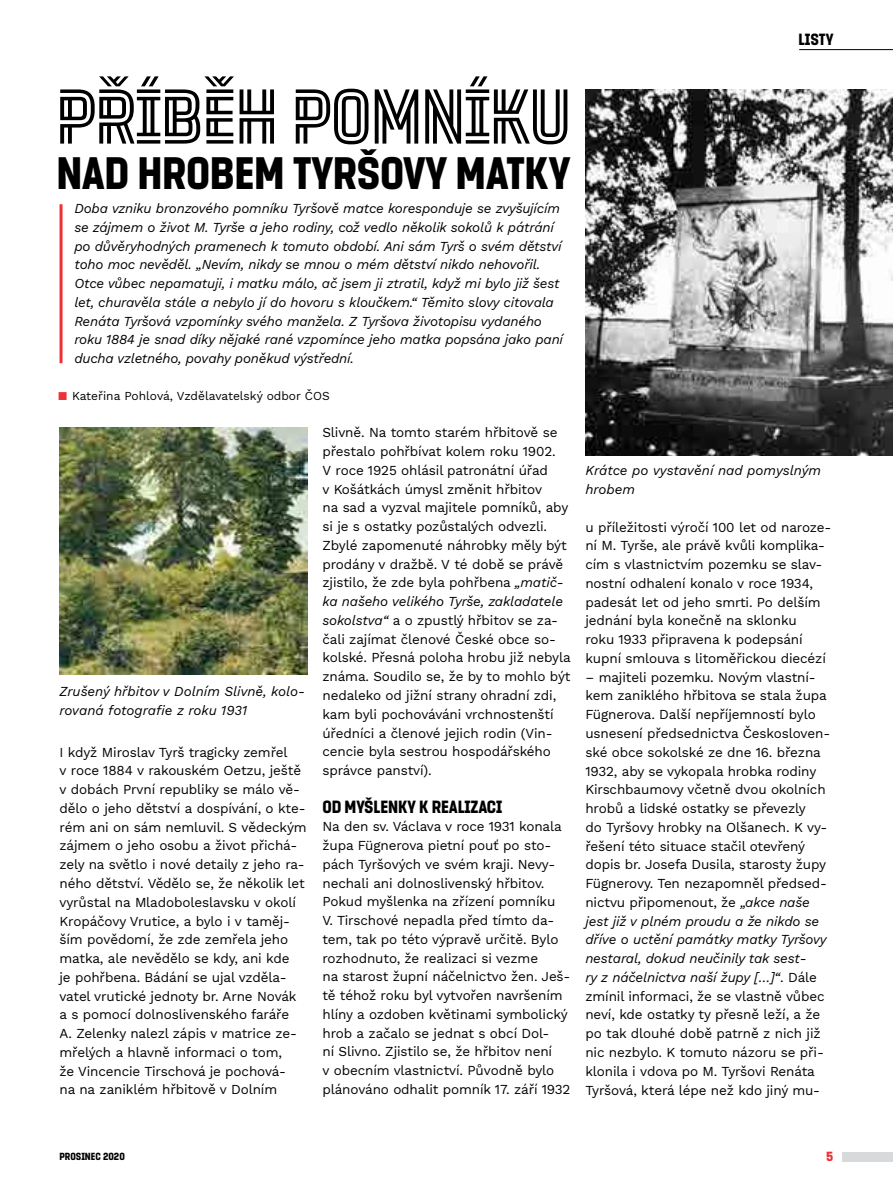
<style>
.page{position:relative;width:893px;height:1187px;background:#fff}
.page>*{position:absolute;margin:0;border:0;box-sizing:border-box;transform-origin:0 0}
.t1{font:77.7px "Sokol Fugner";letter-spacing:-.01em;color:#000}
.t2{font:46.2px "Sokol Tyrs";letter-spacing:-.01em;color:#000}
.t3{font:18px "Sokol Tyrs";letter-spacing:-.01em;color:#000}
.t4{font:16.5px "Sokol Tyrs";color:#000}
.t5{font:13.5px/18.8px "Work Sans";letter-spacing:-.01em;color:#000}
.t6{font:italic 13.5px/18.8px "Work Sans";letter-spacing:-.01em;color:#000}
.t7{font:13.5px "Sokol Tyrs";color:#ee3135}
.t8{font:12px "Work Sans";color:#000}
.t9{font:10.5px "Sokol Tyrs";color:#000}
.s1{color:#ee3135}
.s2{font-style:italic}
</style>
<div class="page">
<div style="left:842px;top:1151px;width:51px;height:10px;background:#d7d9da"></div>
<hr style="left:799px;top:49px;width:94px;height:1px;background:#000">
<hr style="left:60px;top:204px;width:3px;height:159px;background:#ee3135">
<img style="left:60px;top:428px;width:248px;height:246px">
<img style="left:585px;top:89px;width:308px;height:366px">
<h1 class="t1" style="left:56px;top:73px;width:516px">PŘÍBĚH POMNÍKU</h1>
<h2 class="t2" style="left:56px;top:147px;width:516px">NAD HROBEM TYRŠOVY MATKY</h2>
<p class="t6" style="left:74px;top:198px;width:490px">Doba vzniku bronzového pomníku Tyršově matce koresponduje se zvyšujícím se zájmem o život M. Tyrše a jeho rodiny, což vedlo několik sokolů k pátrání po důvěryhodných pramenech k tomuto období. Ani sám Tyrš o svém dětství toho moc nevěděl. „Nevím, nikdy se mnou o mém dětství nikdo nehovořil.<br>Otce vůbec nepamatuji, i matku málo, ač jsem ji ztratil, když mi bylo již šest let, churavěla stále a nebylo jí do hovoru s kloučkem.“ Těmito slovy citovala Renáta Tyršová vzpomínky svého manžela. Z Tyršova životopisu vydaného roku 1884 je snad díky nějaké rané vzpomínce jeho matka popsána jako paní ducha vzletného, povahy poněkud výstřední.</p>
<p class="t8" style="left:57px;top:387px;width:274px"><span class="s1">◼</span> Kateřina Pohlová, Vzdělavatelský odbor ČOS</p>
<p class="t6" style="left:60px;top:681px;width:247px">Zrušený hřbitov v Dolním Slivně, kolo&shy;rovaná fotografie z roku 1931</p>
<p class="t5" style="left:60px;top:742px;width:249px">I když Miroslav Tyrš tragicky zemřel<br>v roce 1884 v rakouském Oetzu, ještě v dobách První republiky se málo vě&shy;dělo o jeho dětství a dospívání, o kte&shy;rém ani on sám nemluvil. S vědeckým zájmem o jeho osobu a život přichá&shy;zely na světlo i nové detaily z jeho ra&shy;ného dětství. Vědělo se, že několik let vyrůstal na Mladoboleslavsku v okolí Kropáčovy Vrutice, a bylo i v taměj&shy;ším povědomí, že zde zemřela jeho matka, ale nevědělo se kdy, ani kde<br>je pohřbena. Bádání se ujal vzděla&shy;vatel vrutické jednoty br. Arne Novák a s pomocí dolnoslivenského faráře<br>A. Zelenky nalezl zápis v matrice ze&shy;mřelých a hlavně informaci o tom,<br>že Vincencie Tirschová je pochová-<br>na na zaniklém hřbitově v Dolním</p>
<p class="t5" style="left:322px;top:423px;width:250px">Slivně. Na tomto starém hřbitově se přestalo pohřbívat kolem roku 1902.<br>V roce 1925 ohlásil patronátní úřad<br>v Košátkách úmysl změnit hřbitov<br>na sad a vyzval majitele pomníků, aby si je s ostatky pozůstalých odvezli.<br>Zbylé zapomenuté náhrobky měly být prodány v dražbě. V té době se právě zjistilo, že zde byla pohřbena <span class="s2">„matič&shy;ka našeho velikého Tyrše, zakladatele sokolstva“</span> a o zpustlý hřbitov se za&shy;čali zajímat členové České obce so&shy;kolské. Přesná poloha hrobu již nebyla známa. Soudilo se, že by to mohlo být nedaleko od jižní strany ohradní zdi, kam byli pochováváni vrchnostenští úředníci a členové jejich rodin (Vin&shy;cencie byla sestrou hospodářského správce panství).</p>
<h3 class="t3" style="left:322px;top:796px;width:181px">OD MYŠLENKY K REALIZACI</h3>
<p class="t5" style="left:322px;top:816px;width:250px">Na den sv. Václava v roce 1931 konala župa Fügnerova pietní pouť po sto&shy;pách Tyršových ve svém kraji. Nevy&shy;nechali ani dolnoslivenský hřbitov.<br>Pokud myšlenka na zřízení pomníku<br>V. Tirschové nepadla před tímto da&shy;tem, tak po této výpravě určitě. Bylo rozhodnuto, že realizaci si vezme<br>na starost župní náčelnictvo žen. Ješ&shy;tě téhož roku byl vytvořen navršením hlíny a ozdoben květinami symbolický hrob a začalo se jednat s obcí Dol-<br>ní Slivno. Zjistilo se, že hřbitov není<br>v obecním vlastnictví. Původně bylo plánováno odhalit pomník 17. září 1932</p>
<p class="t4" style="left:798px;top:30px;width:37px">LISTY</p>
<p class="t6" style="left:585px;top:460px;width:237px">Krátce po vystavění nad pomyslným hrobem</p>
<p class="t5" style="left:585px;top:517px;width:248px">u příležitosti výročí 100 let od naroze&shy;ní M. Tyrše, ale právě kvůli komplika&shy;cím s vlastnictvím pozemku se slav&shy;nostní odhalení konalo v roce 1934, padesát let od jeho smrti. Po delším jednání byla konečně na sklonku<br>roku 1933 připravena k podepsání kupní smlouva s litoměřickou diecézí</p>
<p class="t5" style="left:585px;top:667px;width:246px">– majiteli pozemku. Novým vlastní&shy;kem zaniklého hřbitova se stala župa Fügnerova. Další nepříjemností bylo usnesení předsednictva Českosloven&shy;ské obce sokolské ze dne 16. března 1932, aby se vykopala hrobka rodiny Kirschbaumovy včetně dvou okolních hrobů a lidské ostatky se převezly<br>do Tyršovy hrobky na Olšanech. K vy&shy;řešení této situace stačil otevřený dopis br. Josefa Dusila, starosty župy Fügnerovy. Ten nezapomněl předsed&shy;nictvu připomenout, že <span class="s2">„akce naše jest již v plném proudu a že nikdo se dříve o uctění památky matky Tyršovy nestaral, dokud neučinily tak sest-<br>ry z náčelnictva naší župy […]“</span>. Dále zmínil informaci, že se vlastně vůbec neví, kde ostatky ty přesně leží, a že po tak dlouhé době patrně z nich již nic nezbylo. K tomuto názoru se při&shy;klonila i vdova po M. Tyršovi Renáta Tyršová, která lépe než kdo jiný mu-</p>
<p class="t9" style="left:60px;top:1150px;width:67px">PROSINEC 2020</p>
<p class="t7" style="left:826px;top:1148px;width:9px">5</p>
</div>
